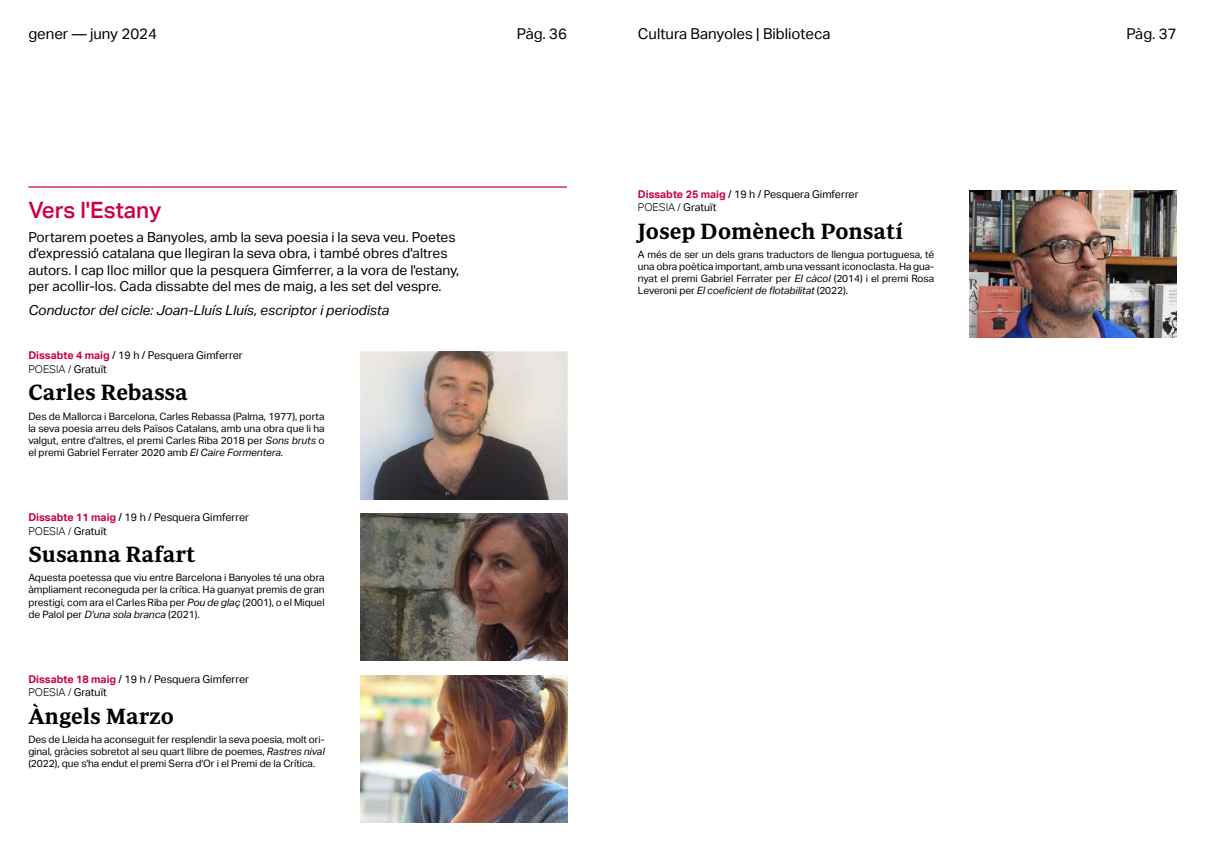
<style>
.page{position:relative;width:1205px;height:851px;background:#fff}
.page>*{position:absolute;margin:0;border:0;box-sizing:border-box;transform-origin:0 0}
.t1{font:600 22.5px "Periodico Text";color:#000}
.t2{font:500 22.5px "Aktiv Grotesk";color:#cb0147}
.t3{font:15px "Aktiv Grotesk";color:#000}
.t4{font:13.75px/16.5px "Aktiv Grotesk";color:#000}
.t5{font:italic 13.75px "Aktiv Grotesk";color:#000}
.t6{font:10.75px/13.6px "Aktiv Grotesk";color:#000}
.t7{font:10.12px/12.1px "Aktiv Grotesk";letter-spacing:-.005em;color:#000;text-align:justify}
.s1{font-weight:700;color:#cb0147}
.s2{font-weight:300}
.s3{font-style:italic}
</style>
<div class="page">
<img style="left:969px;top:190px;width:207px;height:147px">
<img style="left:360px;top:513px;width:207px;height:147px">
<img style="left:360px;top:675px;width:207px;height:147px">
<img style="left:360px;top:351px;width:207px;height:148px">
<hr style="left:28px;top:186px;width:539px;height:2px;background:#cb0147">
<h2 class="t3" style="left:28px;top:25px;width:42px">gener</h2>
<h2 class="t3" style="left:90px;top:25px;width:68px">juny 2024</h2>
<h2 class="t3" style="left:517px;top:25px;width:52px">Pàg. 36</h2>
<h2 class="t3" style="left:1126px;top:25px;width:52px">Pàg. 37</h2>
<h2 class="t3" style="left:638px;top:25px;width:194px">Cultura Banyoles | Biblioteca</h2>
<h1 class="t2" style="left:28px;top:197px;width:135px">Vers l'Estany</h1>
<p class="t4" style="left:28px;top:229px;width:432px">Portarem poetes a Banyoles, amb la seva poesia i la seva veu. Poetes d'expressió catalana que llegiran la seva obra, i també obres d'altres autors. I cap lloc millor que la pesquera Gimferrer, a la vora de l'estany, per acollir-los. Cada dissabte del mes de maig, a les set del vespre.</p>
<h3 class="t5" style="left:28px;top:302px;width:362px">Conductor del cicle: Joan-Lluís Lluís, escriptor i periodista</h3>
<p class="t6" style="left:28px;top:349px;width:216px"><span class="s1">Dissabte 4 maig</span> / 19 h / Pesquera Gimferrer<br><span class="s2">POESIA /</span> Gratuït</p>
<h1 class="t1" style="left:28px;top:380px;width:161px">Carles Rebassa</h1>
<p class="t7" style="left:28px;top:410px;width:298px">Des de Mallorca i Barcelona, Carles Rebassa (Palma, 1977), porta la seva poesia arreu dels Països Catalans, amb una obra que li ha valgut, entre d'altres, el premi Carles Riba 2018 per <span class="s3">Sons bruts</span> o el premi Gabriel Ferrater 2020 amb <span class="s3">El Caire Formentera</span>.</p>
<p class="t6" style="left:28px;top:510px;width:222px"><span class="s1">Dissabte 11 maig</span> / 19 h / Pesquera Gimferrer<br><span class="s2">POESIA /</span> Gratuït</p>
<h1 class="t1" style="left:28px;top:541px;width:169px">Susanna Rafart</h1>
<p class="t7" style="left:28px;top:571px;width:298px">Aquesta poetessa que viu entre Barcelona i Banyoles té una obra àmpliament reconeguda per la crítica. Ha guanyat premis de gran prestigi, com ara el Carles Riba per <span class="s3">Pou de glaç</span> (2001), o el Miquel de Palol per <span class="s3">D'una sola branca</span> (2021).</p>
<p class="t6" style="left:28px;top:672px;width:222px"><span class="s1">Dissabte 18 maig</span> / 19 h / Pesquera Gimferrer<br><span class="s2">POESIA /</span> Gratuït</p>
<h1 class="t1" style="left:28px;top:703px;width:147px">Àngels Marzo</h1>
<p class="t7" style="left:28px;top:733px;width:298px">Des de Lleida ha aconseguit fer resplendir la seva poesia, molt ori&shy;ginal, gràcies sobretot al seu quart llibre de poemes, <span class="s3">Rastres nival </span>(2022), que s'ha endut el premi Serra d'Or i el Premi de la Crítica.</p>
<p class="t6" style="left:638px;top:187px;width:222px"><span class="s1">Dissabte 25 maig</span> / 19 h / Pesquera Gimferrer<br><span class="s2">POESIA /</span> Gratuït</p>
<h1 class="t1" style="left:638px;top:218px;width:267px">Josep Domènech Ponsatí</h1>
<p class="t7" style="left:638px;top:248px;width:298px">A més de ser un dels grans traductors de llengua portuguesa, té una obra poètica important, amb una vessant iconoclasta. Ha gua&shy;nyat el premi Gabriel Ferrater per <span class="s3">El càcol</span> (2014) i el premi Rosa Leveroni per <span class="s3">El coeficient de flotabilitat</span> (2022).</p>
</div>
